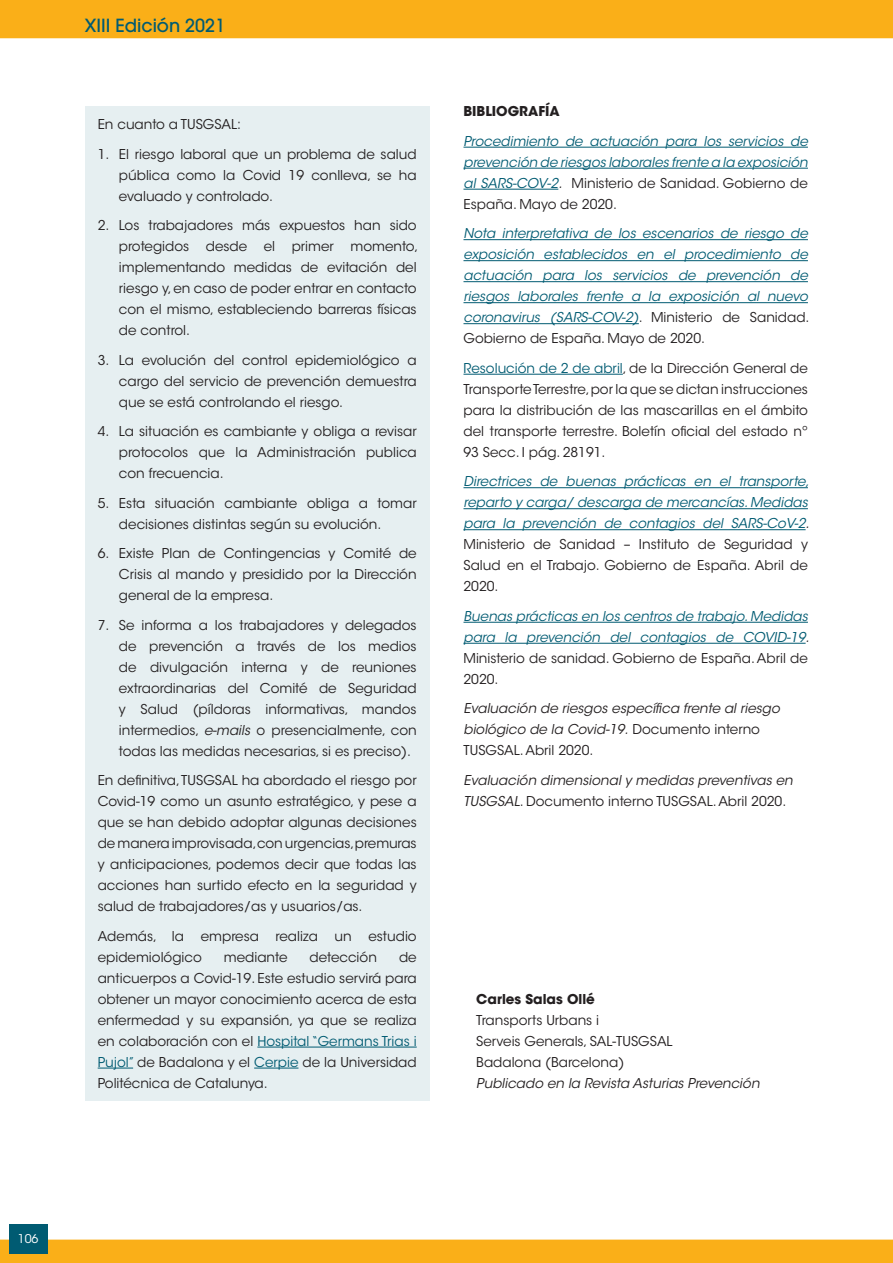
<style>
.page{position:relative;width:893px;height:1263px;background:#fff}
.page>*{position:absolute;margin:0;border:0;box-sizing:border-box;transform-origin:0 0}
.t1{font:500 18px "ITC Avant Garde Std";color:#005b72}
.t2{font:13.5px/21px "ITC Avant Garde Std";color:#231f20;text-align:justify}
.t3{font:italic 13.5px/21px "ITC Avant Garde Std";color:#005b72}
.t4{font:italic 13.5px/21px "ITC Avant Garde Std";color:#231f20}
.t5{font:700 13.5px "ITC Avant Garde Std";color:#231f20}
.t6{font:12px "ITC Avant Garde Std";color:#fff}
.s1{font-style:italic}
.s2{color:#005b72}
.s3{color:#231f20}
.s4{font-style:normal;color:#231f20}
.s5{font-style:normal}
</style>
<div class="page">
<div style="left:0;top:1239px;width:893px;height:24px;background:#faaf18"></div>
<div style="left:0;top:0;width:893px;height:38px;background:#faaf18"></div>
<div style="left:9px;top:1224px;width:38px;height:29px;background:#005b72"></div>
<div style="left:85px;top:106px;width:344px;height:994px;background:#e6eff1"></div>
<hr style="left:257px;top:1047px;width:160px;height:1px;background:#005b72">
<hr style="left:98px;top:1068px;width:35px;height:1px;background:#005b72">
<hr style="left:254px;top:1068px;width:44px;height:1px;background:#005b72">
<hr style="left:463px;top:147px;width:345px;height:1px;background:#005b72">
<hr style="left:463px;top:168px;width:345px;height:1px;background:#005b72">
<hr style="left:463px;top:189px;width:95px;height:1px;background:#005b72">
<hr style="left:463px;top:239px;width:345px;height:1px;background:#005b72">
<hr style="left:463px;top:260px;width:345px;height:1px;background:#005b72">
<hr style="left:463px;top:281px;width:345px;height:1px;background:#005b72">
<hr style="left:463px;top:302px;width:345px;height:1px;background:#005b72">
<hr style="left:463px;top:323px;width:176px;height:1px;background:#005b72">
<hr style="left:463px;top:374px;width:160px;height:1px;background:#005b72">
<hr style="left:463px;top:487px;width:345px;height:1px;background:#005b72">
<hr style="left:463px;top:508px;width:345px;height:1px;background:#005b72">
<hr style="left:463px;top:529px;width:343px;height:1px;background:#005b72">
<hr style="left:463px;top:622px;width:345px;height:1px;background:#005b72">
<hr style="left:463px;top:643px;width:343px;height:1px;background:#005b72">
<h1 class="t1" style="left:85px;top:14px;width:142px">XIII Edición 2021</h1>
<p class="t2" style="left:98px;top:114px;width:145px">En cuanto a TUSGSAL:</p>
<p class="t2" style="left:119px;top:143px;width:299px;text-indent:-21px">1. El riesgo laboral que un problema de salud pública como la Covid 19 conlleva, se ha evaluado y controlado.</p>
<p class="t2" style="left:119px;top:215px;width:301px;text-indent:-21px">2. Los trabajadores más expuestos han sido protegidos desde el primer momento, implementando medidas de evitación del riesgo y, en caso de poder entrar en contacto con el mismo, estableciendo barreras físicas de control.</p>
<p class="t2" style="left:119px;top:349px;width:299px;text-indent:-21px">3. La evolución del control epidemiológico a cargo del servicio de prevención demuestra que se está controlando el riesgo.</p>
<p class="t2" style="left:119px;top:421px;width:299px;text-indent:-21px">4. La situación es cambiante y obliga a revisar protocolos que la Administración publica con frecuencia.</p>
<p class="t2" style="left:119px;top:492px;width:299px;text-indent:-21px">5. Esta situación cambiante obliga a tomar decisiones distintas según su evolución.</p>
<p class="t2" style="left:119px;top:543px;width:299px;text-indent:-21px">6. Existe Plan de Contingencias y Comité de Crisis al mando y presidido por la Dirección general de la empresa.</p>
<p class="t2" style="left:119px;top:614px;width:299px;text-indent:-21px">7. Se informa a los trabajadores y delegados de prevención a través de los medios de divulgación interna y de reuniones extraordinarias del Comité de Seguridad y Salud (píldoras informativas, mandos intermedios, <span class="s1">e-mails</span> o presencialmente, con todas las medidas necesarias, si es preciso).</p>
<p class="t2" style="left:98px;top:770px;width:321px">En definitiva, TUSGSAL ha abordado el riesgo por Covid-19 como un asunto estratégico, y pese a que se han debido adoptar algunas decisiones de manera improvisada,con urgencias,premuras y anticipaciones, podemos decir que todas las acciones han surtido efecto en la seguridad y salud de trabajadores/as y usuarios/as.</p>
<p class="t2" style="left:98px;top:925px;width:321px">Además, la empresa realiza un estudio epidemiológico</p>
<p class="t2" style="left:224px;top:946px;width:65px">mediante</p>
<p class="t2" style="left:310px;top:946px;width:69px">detección</p>
<p class="t2" style="left:98px;top:946px;width:321px;text-indent:301px">de anticuerpos a Covid-19. Este estudio servirá para obtener un mayor conocimiento acerca de esta enfermedad y su expansión, ya que se realiza en colaboración con el <span class="s2">Hospital “Germans Trias i Pujol”</span> de Badalona y el <span class="s2">Cerpie</span> de la Universidad Politécnica de Catalunya.</p>
<p class="t5" style="left:463px;top:103px;width:98px">BIBLIOGRAFÍA</p>
<p class="t3" style="left:463px;top:131px;width:349px">Procedimiento de actuación para los servicios de prevención de riesgos laborales frente a la exposición al SARS‐COV‐2<span class="s3">.</span> <span class="s4">Ministerio de Sanidad. Gobierno de España. Mayo de 2020.</span></p>
<p class="t3" style="left:463px;top:223px;width:349px;text-align:justify">Nota interpretativa de los escenarios de riesgo de exposición establecidos en el procedimiento de actuación para los servicios de prevención de riesgos laborales frente a la exposición al nuevo coronavirus (SARS-COV-2)<span class="s4">. M i n i s te r i o d e S a n i d a d .<br>Gobierno de España. Mayo de 2020.</span></p>
<p class="t2" style="left:463px;top:358px;width:346px"><span class="s2">Resolución de 2 de abril</span>, de la Dirección General de Transporte Terrestre, por la que se dictan instrucciones para la distribución de las mascarillas en el ámbito del transporte terrestre. Boletín oficial del estado nº 93 Secc. I pág. 28191.</p>
<p class="t3" style="left:463px;top:471px;width:350px">Directrices de buenas prácticas en el transporte, reparto y carga/ descarga de mercancías.Medidas para la prevención de contagios del SARS-CoV-2<span class="s3">.<br></span><span class="s4">Ministerio de Sanidad – Instituto de Seguridad y Salud en el Trabajo. Gobierno de España. Abril de 2020.</span></p>
<p class="t3" style="left:463px;top:606px;width:350px">Buenas prácticas en los centros de trabajo.Medidas para la prevención del contagios de COVID-19<span class="s3">.<br></span><span class="s4">Ministerio de sanidad. Gobierno de España. Abril de 2020.</span></p>
<p class="t4" style="left:463px;top:698px;width:321px">Evaluación de riesgos específica frente al riesgo biológico de la Covid-19. <span class="s5">D o c u m e n to i n te r n o<br>TUSGSAL. Abril 2020.</span></p>
<p class="t4" style="left:463px;top:770px;width:334px">Evaluación dimensional y medidas preventivas en<br>TUSGSAL<span class="s5">. Documento interno TUSGSAL. Abril 2020.</span></p>
<p class="t5" style="left:476px;top:990px;width:120px">Carles Salas Ollé</p>
<p class="t2" style="left:476px;top:1009px;width:198px">Transports Urbans i<br>Serveis Generals, SAL-TUSGSAL</p>
<p class="t2" style="left:476px;top:1051px;width:150px">Badalona (Barcelona)</p>
<p class="t4" style="left:476px;top:1072px;width:288px">Publicado en la Revista Asturias Prevención</p>
<p class="t6" style="left:18px;top:1231px;width:22px">106</p>
</div>
